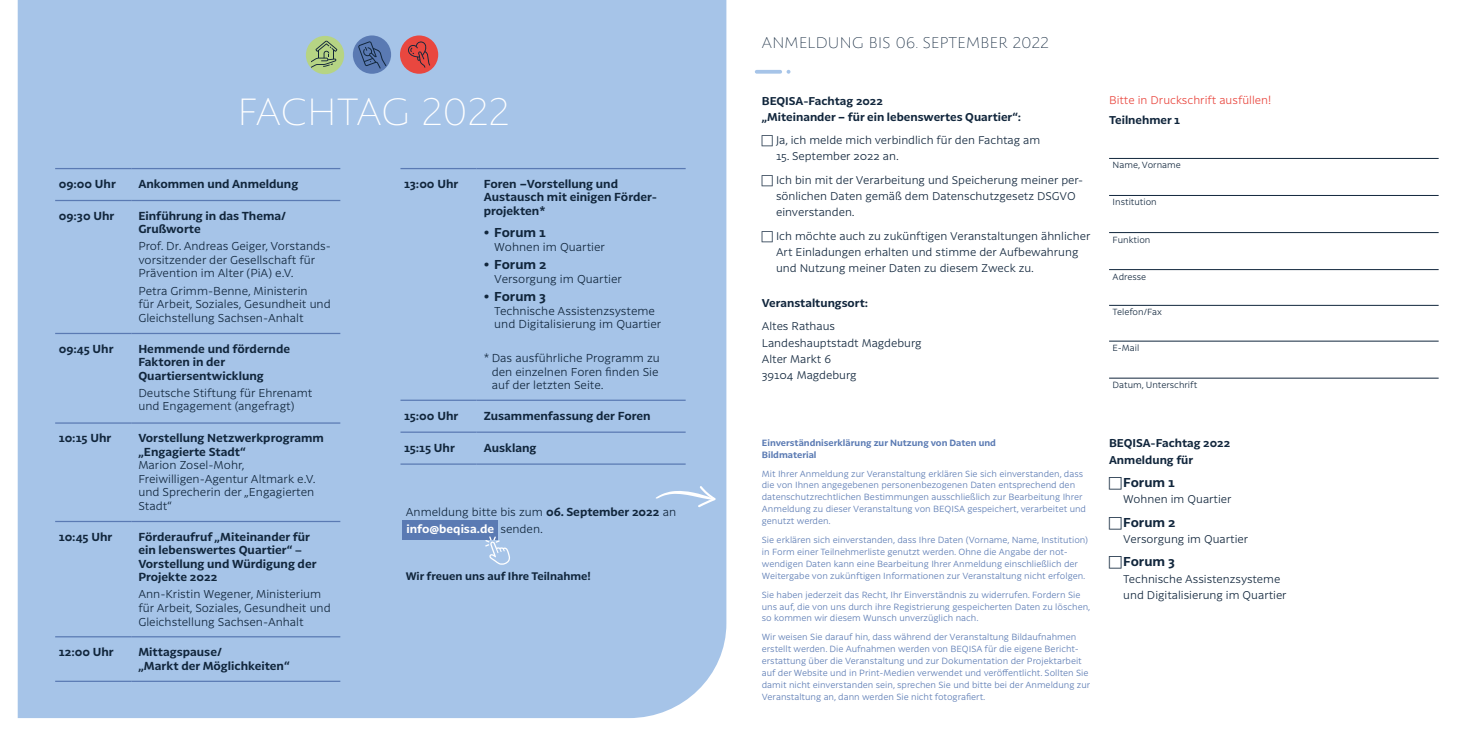
<style>
.page{position:relative;width:1467px;height:745px;background:#fff}
.page>*{position:absolute;margin:0;border:0;box-sizing:border-box;transform-origin:0 0}
.t1{font:300 40px "Assemblage Sans";letter-spacing:.01em;color:#fff}
.t2{font:300 16.25px "Assemblage Sans";letter-spacing:.02em;color:#11263c}
.t3{font:700 12.5px "Latina Essential";color:#11263c}
.t4{font:300 11.25px/13.5px "Latina";color:#11263c}
.t5{font:700 11.25px/13.5px "Latina Essential";color:#11263c}
.t6{font:700 11.25px "Latina Essential";color:#fff}
.t7{font:300 11px/16.2px "Latina";color:#11263c}
.t8{font:700 11px/16.2px "Latina Essential";color:#11263c}
.t9{font:300 11px "Latina";color:#e9473f}
.t10{font:700 10.62px "Latina Essential";color:#11263c}
.t11{font:300 8.75px/11.9px "Latina";color:#5a7ab3}
.t12{font:300 8.75px "Latina";color:#11263c}
.t13{font:700 8.75px/11.9px "Latina Essential";color:#5a7ab3}
.s1{font-family:"Circular XX";font-weight:900}
.s2{font-family:"Latina Essential";font-weight:700}
.s3{font-family:"Latina";font-weight:300;color:#11263c}
</style>
<div class="page">
<div style="left:18px;top:0;width:708px;height:717px;background:#a6c4e8"></div>
<hr style="left:55px;top:200px;width:76px;height:1px;background:#5a7ab3">
<hr style="left:131px;top:200px;width:209px;height:1px;background:#5a7ab3">
<hr style="left:55px;top:332px;width:76px;height:2px;background:#5a7ab3">
<hr style="left:131px;top:332px;width:209px;height:2px;background:#5a7ab3">
<hr style="left:55px;top:422px;width:76px;height:1px;background:#5a7ab3">
<hr style="left:131px;top:422px;width:209px;height:1px;background:#5a7ab3">
<hr style="left:55px;top:520px;width:76px;height:1px;background:#5a7ab3">
<hr style="left:131px;top:520px;width:209px;height:1px;background:#5a7ab3">
<hr style="left:55px;top:680px;width:76px;height:1px;background:#5a7ab3">
<hr style="left:131px;top:680px;width:209px;height:1px;background:#5a7ab3">
<hr style="left:55px;top:635px;width:76px;height:2px;background:#5a7ab3">
<hr style="left:131px;top:635px;width:209px;height:2px;background:#5a7ab3">
<hr style="left:55px;top:168px;width:76px;height:1px;background:#5a7ab3">
<hr style="left:131px;top:168px;width:209px;height:1px;background:#5a7ab3">
<hr style="left:400px;top:399px;width:77px;height:1px;background:#5a7ab3">
<hr style="left:477px;top:399px;width:209px;height:1px;background:#5a7ab3">
<hr style="left:400px;top:431px;width:77px;height:1px;background:#5a7ab3">
<hr style="left:477px;top:431px;width:209px;height:1px;background:#5a7ab3">
<hr style="left:400px;top:463px;width:77px;height:1px;background:#5a7ab3">
<hr style="left:477px;top:463px;width:209px;height:1px;background:#5a7ab3">
<hr style="left:400px;top:168px;width:77px;height:1px;background:#5a7ab3">
<hr style="left:477px;top:168px;width:209px;height:1px;background:#5a7ab3">
<svg style="left:757px;top:70px;width:23px;height:4px"></svg>
<svg style="left:787px;top:70px;width:3px;height:4px"></svg>
<hr style="left:1109px;top:158px;width:330px;height:1px;background:#11263c">
<hr style="left:1109px;top:195px;width:330px;height:1px;background:#11263c">
<hr style="left:1109px;top:232px;width:330px;height:1px;background:#11263c">
<hr style="left:1109px;top:269px;width:330px;height:1px;background:#11263c">
<hr style="left:1109px;top:305px;width:330px;height:1px;background:#11263c">
<hr style="left:1109px;top:340px;width:330px;height:1px;background:#11263c">
<hr style="left:1109px;top:377px;width:330px;height:1px;background:#11263c">
<svg style="left:654px;top:483px;width:65px;height:25px;background:#b2cceb"></svg>
<div style="left:402px;top:519px;width:96px;height:20px;background:#5a7ab3"></div>
<svg style="left:485px;top:536px;width:25px;height:28px"></svg>
<div style="left:306px;top:36px;width:38px;height:38px;background:#b6d484;border-radius:50%"></div>
<svg style="left:311px;top:41px;width:26px;height:26px"></svg>
<div style="left:353px;top:35px;width:38px;height:39px;background:#5a7ab3;border-radius:50%"></div>
<svg style="left:358px;top:41px;width:28px;height:28px"></svg>
<div style="left:400px;top:35px;width:38px;height:39px;background:#e9473f;border-radius:50%"></div>
<svg style="left:408px;top:41px;width:22px;height:27px"></svg>
<h1 class="t1" style="left:237px;top:91px;width:274px">FACHTAG 2022</h1>
<p class="t5" style="left:59px;top:177px;width:59px">09:00 Uhr</p>
<p class="t5" style="left:138px;top:177px;width:161px">Ankommen und Anmeldung</p>
<p class="t5" style="left:59px;top:209px;width:57px">09:30 Uhr</p>
<p class="t5" style="left:138px;top:209px;width:149px">Einführung in das Thema/<br>Grußworte</p>
<p class="t4" style="left:138px;top:240px;width:194px">Prof. Dr. Andreas Geiger, Vorstands&shy;vorsitzender der Gesellschaft für<br>Prävention im Alter (PiA) e.V.</p>
<p class="t4" style="left:138px;top:284px;width:194px">Petra Grimm-Benne, Ministerin<br>für Arbeit, Soziales, Gesundheit und<br>Gleichstellung Sachsen-Anhalt</p>
<p class="t5" style="left:59px;top:342px;width:56px">09:45 Uhr</p>
<p class="t5" style="left:138px;top:342px;width:153px">Hemmende und fördernde<br>Faktoren in der<br>Quartiersentwicklung</p>
<p class="t4" style="left:138px;top:386px;width:175px">Deutsche Stiftung für Ehrenamt und Engagement (angefragt)</p>
<p class="t5" style="left:59px;top:431px;width:54px">10:15 Uhr</p>
<p class="t5" style="left:138px;top:431px;width:187px">Vorstellung Netzwerkprogramm „Engagierte Stadt“</p>
<p class="t4" style="left:138px;top:458px;width:179px">Marion Zosel-Mohr,<br>Freiwilligen-Agentur Altmark e.V. und Sprecherin der „Engagierten<br>Stadt“</p>
<p class="t5" style="left:59px;top:530px;width:55px">10:45 Uhr</p>
<p class="t5" style="left:138px;top:530px;width:180px">Förderaufruf „Miteinander für ein lebenswertes Quartier“ –<br>Vorstellung und Würdigung der<br>Projekte 2022</p>
<p class="t4" style="left:138px;top:587px;width:194px">Ann-Kristin Wegener, Ministerium für Arbeit, Soziales, Gesundheit und<br>Gleichstellung Sachsen-Anhalt</p>
<p class="t5" style="left:59px;top:645px;width:57px">12:00 Uhr</p>
<p class="t5" style="left:138px;top:645px;width:153px">Mittagspause/<br>„Markt der Möglichkeiten“</p>
<p class="t5" style="left:404px;top:177px;width:56px">13:00 Uhr</p>
<p class="t5" style="left:484px;top:177px;width:175px">Foren <span class="s1">–</span>Vorstellung und<br>Austausch mit einigen Förder&shy;projekten*</p>
<h3 class="t3" style="left:484px;top:225px;width:64px">• Forum 1</h3>
<p class="t4" style="left:494px;top:240px;width:112px">Wohnen im Quartier</p>
<h3 class="t3" style="left:484px;top:257px;width:65px">• Forum 2</h3>
<p class="t4" style="left:494px;top:272px;width:129px">Versorgung im Quartier</p>
<h3 class="t3" style="left:484px;top:289px;width:64px">• Forum 3</h3>
<p class="t4" style="left:494px;top:304px;width:169px">Technische Assistenzsysteme und Digitalisierung im Quartier</p>
<p class="t4" style="left:492px;top:352px;width:170px;text-align:justify;text-indent:-8px">* Das ausführliche Programm zu den einzelnen Foren finden Sie auf der letzten Seite.</p>
<p class="t5" style="left:404px;top:408px;width:56px">15:00 Uhr</p>
<p class="t5" style="left:484px;top:408px;width:168px">Zusammenfassung der Foren</p>
<p class="t5" style="left:404px;top:440px;width:52px">15:15 Uhr</p>
<p class="t5" style="left:484px;top:440px;width:54px">Ausklang</p>
<p class="t4" style="left:406px;top:505px;width:272px">Anmeldung bitte bis zum <span class="s2">06. September 2022</span> an</p>
<p class="t6" style="left:406px;top:522px;width:138px">info@beqisa.de <span class="s3">senden.</span></p>
<p class="t10" style="left:406px;top:570px;width:187px">Wir freuen uns auf Ihre Teilnahme!</p>
<h2 class="t2" style="left:762px;top:34px;width:288px">ANMELDUNG BIS 06. SEPTEMBER 2022</h2>
<p class="t8" style="left:762px;top:92px;width:261px">BEQISA-Fachtag 2022<br>„Miteinander <span class="s1">–</span> für ein lebenswertes Quartier“:</p>
<p class="t7" style="left:776px;top:132px;width:266px">Ja, ich melde mich verbindlich für den Fachtag am</p>
<p class="t7" style="left:776px;top:145px;width:309px;line-height:23.4px">15. September 2022 an.<br>Ich bin mit der Verarbeitung und Speicherung meiner per-</p>
<p class="t7" style="left:776px;top:188px;width:301px">sönlichen Daten gemäß dem Datenschutzgesetz DSGVO einverstanden.</p>
<p class="t7" style="left:776px;top:228px;width:316px">Ich möchte auch zu zukünftigen Veranstaltungen ähnlicher<br>Art Einladungen erhalten und stimme der Aufbewahrung und Nutzung meiner Daten zu diesem Zweck zu.</p>
<p class="t8" style="left:762px;top:295px;width:108px">Veranstaltungsort:</p>
<p class="t7" style="left:762px;top:318px;width:161px">Altes Rathaus<br>Landeshauptstadt Magdeburg<br>Alter Markt 6<br>39104 Magdeburg</p>
<p class="t9" style="left:1109px;top:94px;width:164px">Bitte in Druckschrift ausfüllen!</p>
<p class="t8" style="left:1109px;top:112px;width:73px">Teilnehmer 1</p>
<p class="t12" style="left:1113px;top:160px;width:70px">Name, Vorname</p>
<p class="t12" style="left:1113px;top:197px;width:46px">Institution</p>
<p class="t12" style="left:1113px;top:234px;width:39px">Funktion</p>
<p class="t12" style="left:1113px;top:271px;width:35px">Adresse</p>
<p class="t12" style="left:1113px;top:307px;width:51px">Telefon/Fax</p>
<p class="t12" style="left:1113px;top:343px;width:28px">E-Mail</p>
<p class="t12" style="left:1113px;top:380px;width:86px">Datum, Unterschrift</p>
<p class="t13" style="left:762px;top:436px;width:236px">Einverständniserklärung zur Nutzung von Daten und<br>Bildmaterial</p>
<p class="t11" style="left:762px;top:467px;width:326px">Mit Ihrer Anmeldung zur Veranstaltung erklären Sie sich einverstanden, dass die von Ihnen angegebenen personenbezogenen Daten entsprechend den datenschutzrechtlichen Bestimmungen ausschließlich zur Bearbeitung Ihrer Anmeldung zu dieser Veranstaltung von BEQISA gespeichert, verarbeitet und genutzt werden.</p>
<p class="t11" style="left:762px;top:534px;width:328px">Sie erklären sich einverstanden, dass Ihre Daten (Vorname, Name, Institution) in Form einer Teilnehmerliste genutzt werden. Ohne die Angabe der not&shy;wendigen Daten kann eine Bearbeitung Ihrer Anmeldung einschließlich der Weitergabe von zukünftigen Informationen zur Veranstaltung nicht erfolgen.</p>
<p class="t11" style="left:762px;top:588px;width:330px">Sie haben jederzeit das Recht, Ihr Einverständnis zu widerrufen. Fordern Sie uns auf, die von uns durch ihre Registrierung gespeicherten Daten zu löschen, so kommen wir diesem Wunsch unverzüglich nach.</p>
<p class="t11" style="left:762px;top:631px;width:330px">Wir weisen Sie darauf hin, dass während der Veranstaltung Bildaufnahmen erstellt werden. Die Aufnahmen werden von BEQISA für die eigene Bericht&shy;erstattung über die Veranstaltung und zur Dokumentation der Projektarbeit auf der Website und in Print-Medien verwendet und veröffentlicht. Sollten Sie damit nicht einverstanden sein, sprechen Sie und bitte bei der Anmeldung zur Veranstaltung an, dann werden Sie nicht fotografiert.</p>
<p class="t8" style="left:1109px;top:435px;width:123px">BEQISA-Fachtag 2022<br>Anmeldung für</p>
<h3 class="t3" style="left:1123px;top:475px;width:53px">Forum 1</h3>
<p class="t7" style="left:1123px;top:491px;width:110px">Wohnen im Quartier</p>
<h3 class="t3" style="left:1123px;top:514px;width:54px">Forum 2</h3>
<p class="t7" style="left:1123px;top:531px;width:126px">Versorgung im Quartier</p>
<h3 class="t3" style="left:1123px;top:554px;width:53px">Forum 3</h3>
<p class="t7" style="left:1123px;top:570px;width:165px">Technische Assistenzsysteme und Digitalisierung im Quartier</p>
</div>
